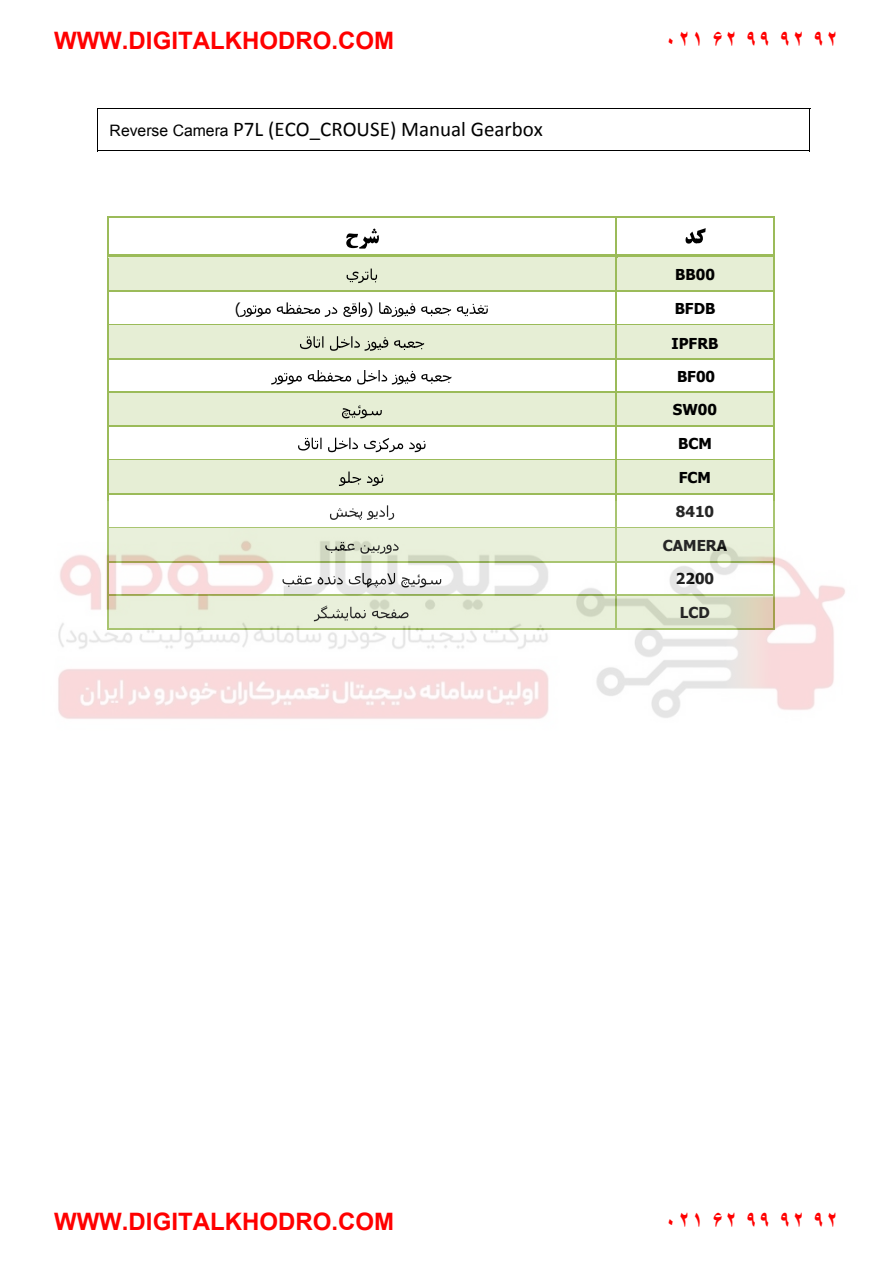
<style>
.page{position:relative;width:893px;height:1263px;background:#fff}
.page>*{position:absolute;margin:0;border:0;box-sizing:border-box;transform-origin:0 0}
.t1{font:700 24px "Arial";color:#f00}
.t2{font:21px "Calibri";color:#000}
.t3{font:700 15px "Tahoma";color:#000}
.t4{font:15px "Tahoma";color:#000}
.s1{font-family:"Arial";font-size:15.75px}
</style>
<div class="page">
<hr style="left:97px;top:108px;width:713px;height:1px;background:#000">
<hr style="left:97px;top:109px;width:1px;height:42px;background:#000">
<hr style="left:97px;top:151px;width:542px;height:1px;background:#000">
<hr style="left:640px;top:151px;width:169px;height:1px;background:#000">
<hr style="left:809px;top:109px;width:1px;height:42px;background:#000">
<svg style="left:685px;top:228px;width:21px;height:16px"></svg>
<svg style="left:346px;top:228px;width:33px;height:21px"></svg>
<hr style="left:107px;top:216px;width:508px;height:1px;background:#9bbb59">
<hr style="left:616px;top:216px;width:157px;height:1px;background:#9bbb59">
<hr style="left:107px;top:218px;width:2px;height:36px;background:#9bbb59">
<hr style="left:615px;top:218px;width:1px;height:36px;background:#9bbb59">
<hr style="left:773px;top:218px;width:2px;height:36px;background:#9bbb59">
<div style="left:616px;top:258px;width:157px;height:32px;background:#e6eed5"></div>
<div style="left:109px;top:258px;width:506px;height:32px;background:#e6eed5"></div>
<svg style="left:347px;top:269px;width:30px;height:14px"></svg>
<svg style="left:109px;top:254px;width:506px;height:4px;background:#adc778"></svg>
<svg style="left:615px;top:254px;width:158px;height:4px"></svg>
<hr style="left:107px;top:258px;width:2px;height:32px;background:#9bbb59">
<hr style="left:615px;top:258px;width:1px;height:32px;background:#9bbb59">
<hr style="left:773px;top:258px;width:2px;height:32px;background:#9bbb59">
<svg style="left:379px;top:302px;width:36px;height:15px"></svg>
<svg style="left:421px;top:306px;width:30px;height:10px"></svg>
<svg style="left:457px;top:304px;width:31px;height:12px"></svg>
<svg style="left:240px;top:306px;width:31px;height:11px"></svg>
<svg style="left:277px;top:302px;width:60px;height:15px"></svg>
<svg style="left:343px;top:302px;width:24px;height:15px"></svg>
<hr style="left:109px;top:290px;width:506px;height:2px;background:#9bbb59">
<hr style="left:616px;top:290px;width:157px;height:2px;background:#9bbb59">
<hr style="left:107px;top:292px;width:2px;height:32px;background:#9bbb59">
<hr style="left:615px;top:292px;width:1px;height:32px;background:#9bbb59">
<hr style="left:773px;top:292px;width:2px;height:32px;background:#9bbb59">
<div style="left:616px;top:326px;width:157px;height:32px;background:#e6eed5"></div>
<div style="left:109px;top:326px;width:506px;height:32px;background:#e6eed5"></div>
<svg style="left:300px;top:336px;width:23px;height:13px"></svg>
<svg style="left:330px;top:336px;width:58px;height:15px"></svg>
<svg style="left:394px;top:340px;width:30px;height:10px"></svg>
<hr style="left:109px;top:324px;width:506px;height:1px;background:#9bbb59">
<hr style="left:109px;top:325px;width:506px;height:1px;background:#e6eed5">
<hr style="left:616px;top:324px;width:157px;height:1px;background:#9bbb59">
<hr style="left:616px;top:325px;width:157px;height:1px;background:#e6eed5">
<hr style="left:107px;top:326px;width:2px;height:32px;background:#9bbb59">
<hr style="left:615px;top:326px;width:1px;height:32px;background:#9bbb59">
<hr style="left:773px;top:326px;width:2px;height:32px;background:#9bbb59">
<svg style="left:271px;top:373px;width:31px;height:12px"></svg>
<svg style="left:308px;top:370px;width:43px;height:12px"></svg>
<svg style="left:357px;top:370px;width:58px;height:15px"></svg>
<svg style="left:421px;top:374px;width:30px;height:10px"></svg>
<hr style="left:109px;top:358px;width:506px;height:1px;background:#9bbb59">
<hr style="left:616px;top:358px;width:157px;height:1px;background:#9bbb59">
<hr style="left:107px;top:359px;width:2px;height:33px;background:#9bbb59">
<hr style="left:615px;top:359px;width:1px;height:33px;background:#9bbb59">
<hr style="left:773px;top:359px;width:2px;height:33px;background:#9bbb59">
<div style="left:616px;top:393px;width:157px;height:32px;background:#e6eed5"></div>
<div style="left:109px;top:393px;width:506px;height:32px;background:#e6eed5"></div>
<svg style="left:342px;top:406px;width:40px;height:12px"></svg>
<hr style="left:109px;top:392px;width:506px;height:1px;background:#9bbb59">
<hr style="left:616px;top:392px;width:157px;height:1px;background:#9bbb59">
<hr style="left:107px;top:393px;width:2px;height:32px;background:#9bbb59">
<hr style="left:615px;top:393px;width:1px;height:32px;background:#9bbb59">
<hr style="left:773px;top:393px;width:2px;height:32px;background:#9bbb59">
<svg style="left:298px;top:438px;width:24px;height:13px"></svg>
<svg style="left:328px;top:438px;width:30px;height:14px"></svg>
<svg style="left:364px;top:438px;width:39px;height:14px"></svg>
<svg style="left:409px;top:441px;width:16px;height:11px"></svg>
<hr style="left:109px;top:425px;width:506px;height:2px;background:#9bbb59">
<hr style="left:616px;top:425px;width:157px;height:2px;background:#9bbb59">
<hr style="left:107px;top:427px;width:2px;height:32px;background:#9bbb59">
<hr style="left:615px;top:427px;width:1px;height:32px;background:#9bbb59">
<hr style="left:773px;top:427px;width:2px;height:32px;background:#9bbb59">
<div style="left:616px;top:461px;width:157px;height:32px;background:#e6eed5"></div>
<div style="left:109px;top:461px;width:506px;height:32px;background:#e6eed5"></div>
<svg style="left:339px;top:472px;width:22px;height:14px"></svg>
<svg style="left:367px;top:475px;width:16px;height:11px"></svg>
<hr style="left:109px;top:459px;width:506px;height:2px;background:#9bbb59">
<hr style="left:616px;top:459px;width:157px;height:2px;background:#9bbb59">
<hr style="left:107px;top:461px;width:2px;height:32px;background:#9bbb59">
<hr style="left:615px;top:461px;width:1px;height:32px;background:#9bbb59">
<hr style="left:773px;top:461px;width:2px;height:32px;background:#9bbb59">
<hr style="left:109px;top:493px;width:506px;height:2px;background:#9bbb59">
<hr style="left:616px;top:493px;width:157px;height:2px;background:#9bbb59">
<hr style="left:107px;top:495px;width:2px;height:32px;background:#9bbb59">
<hr style="left:615px;top:495px;width:1px;height:32px;background:#9bbb59">
<hr style="left:773px;top:495px;width:2px;height:32px;background:#9bbb59">
<img style="left:58px;top:501px;width:787px;height:218px">
<p class="t1" style="left:54px;top:24px;width:341px">WWW.DIGITALKHODRO.COM</p>
<p class="t1" style="left:664px;top:24px;width:176px">۰۲۱ ۶۲ ۹۹ ۹۲ ۹۲</p>
<p class="t2" style="left:110px;top:116px;width:435px"><span class="s1">Reverse Camera</span> P7L (ECO_CROUSE) Manual Gearbox</p>
<p class="t3" style="left:675px;top:264px;width:41px">BB00</p>
<p class="t4" style="left:235px;top:298px;width:7px">(</p>
<p class="t4" style="left:367px;top:298px;width:7px">)</p>
<p class="t3" style="left:675px;top:298px;width:42px">BFDB</p>
<p class="t3" style="left:671px;top:333px;width:48px">IPFRB</p>
<p class="t3" style="left:677px;top:366px;width:40px">BF00</p>
<p class="t3" style="left:673px;top:399px;width:46px">SW00</p>
<p class="t3" style="left:678px;top:433px;width:35px">BCM</p>
<p class="t3" style="left:679px;top:467px;width:34px">FCM</p>
<p class="t3" style="left:676px;top:501px;width:40px">8410</p>
<p class="t3" style="left:663px;top:535px;width:66px">CAMERA</p>
<p class="t3" style="left:676px;top:568px;width:40px">2200</p>
<p class="t3" style="left:680px;top:602px;width:31px">LCD</p>
<p class="t1" style="left:54px;top:1205px;width:341px">WWW.DIGITALKHODRO.COM</p>
<p class="t1" style="left:664px;top:1205px;width:176px">۰۲۱ ۶۲ ۹۹ ۹۲ ۹۲</p>
</div>
